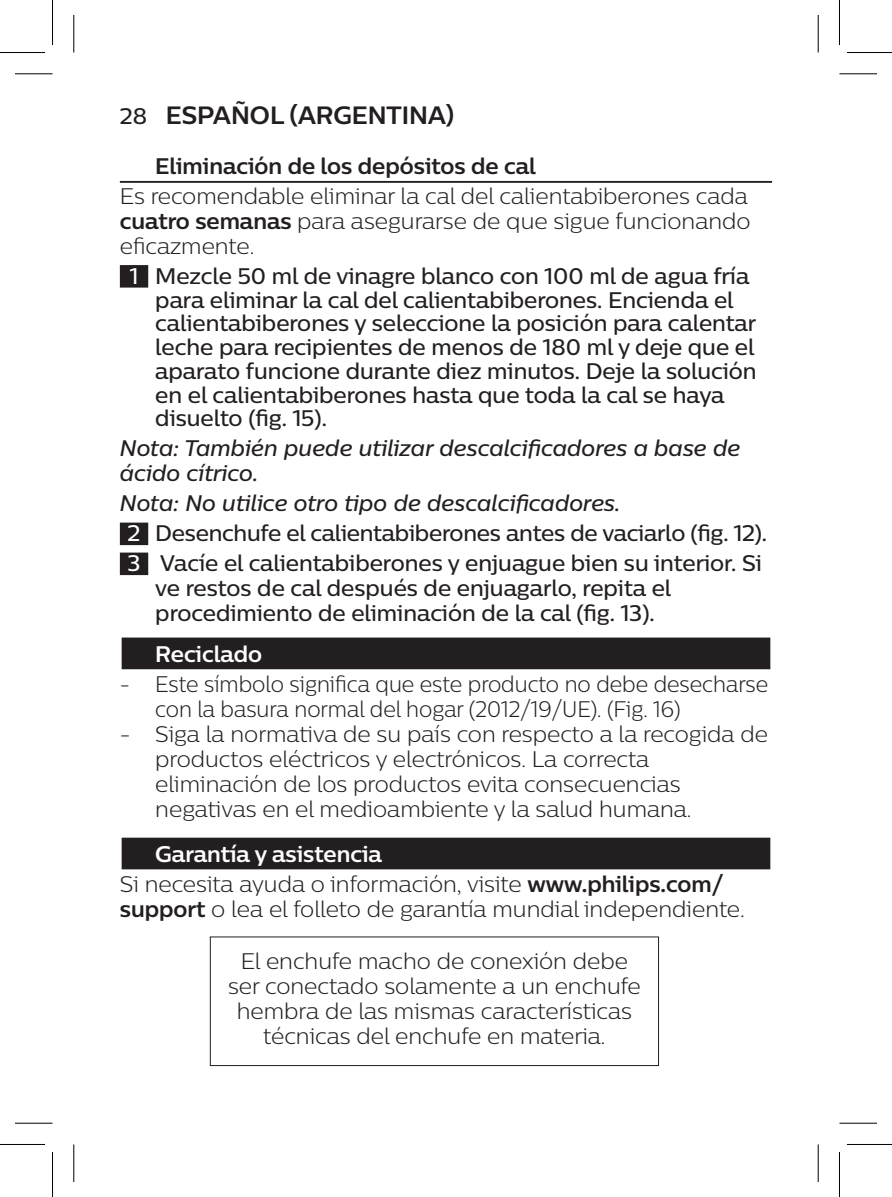
<style>
.page{position:relative;width:892px;height:1197px;background:#fff}
.page>*{position:absolute;margin:0;border:0;box-sizing:border-box;transform-origin:0 0}
.org_Titleleft{font:700 25px "Centrale Sans";color:#231f20}
.actionlist-item-para{font:500 22.5px/23.8px "Centrale Sans";color:#231f20}
.chapter-paragraph{font:300 22.5px/25px "Centrale Sans";color:#231f20}
.heading-paragraph{font:300 22.5px/25px "Centrale Sans";color:#231f20}
.actionlist-item-note{font:italic 500 22.5px/25px "Centrale Sans";color:#231f20}
.chapter-paragraph-2{font:300 22.5px/25px "Centrale Sans";color:#231f20;scale:.94 1}
.heading-title-paragr{font:700 22.5px "Centrale Sans";color:#231f20}
.chapter-title-paragr{font:700 22.5px "Centrale Sans";color:#fff}
.s1{font-weight:700}
.s2{color:#fff}
</style>
<div class="page">
<hr style="left:120px;top:181px;width:652px;height:2px;background:#231f20">
<div style="left:120px;top:265px;width:28px;height:22px;background:#231f20"></div>
<div style="left:120px;top:522px;width:28px;height:23px;background:#231f20"></div>
<div style="left:120px;top:552px;width:28px;height:23px;background:#231f20"></div>
<svg style="left:121px;top:637px;width:650px;height:33px"></svg>
<div style="left:122px;top:637px;width:648px;height:32px;background:#231f20"></div>
<div style="left:120px;top:836px;width:652px;height:35px;background:#acaaab"></div>
<div style="left:122px;top:837px;width:648px;height:32px;background:#231f20"></div>
<hr style="left:15px;top:73px;width:37px;height:1px;background:#000">
<hr style="left:839px;top:73px;width:38px;height:1px;background:#000">
<hr style="left:15px;top:1122px;width:37px;height:1px;background:#000">
<hr style="left:839px;top:1122px;width:38px;height:1px;background:#000">
<hr style="left:73px;top:15px;width:1px;height:37px;background:#000">
<hr style="left:73px;top:1144px;width:1px;height:37px;background:#000">
<hr style="left:817px;top:15px;width:1px;height:37px;background:#000">
<hr style="left:817px;top:1144px;width:1px;height:37px;background:#000">
<hr style="left:0;top:52px;width:45px;height:1px;background:#000">
<hr style="left:847px;top:52px;width:45px;height:1px;background:#000">
<hr style="left:0;top:1143px;width:45px;height:1px;background:#000">
<hr style="left:847px;top:1143px;width:45px;height:1px;background:#000">
<hr style="left:52px;top:0;width:1px;height:45px;background:#000">
<hr style="left:52px;top:1151px;width:1px;height:45px;background:#000">
<hr style="left:839px;top:0;width:1px;height:45px;background:#000">
<hr style="left:839px;top:1151px;width:1px;height:45px;background:#000">
<p class="actionlist-item-para" style="left:120px;top:104px;width:29px">28</p>
<p class="org_Titleleft" style="left:166px;top:99px;width:290px">ESPAÑOL (ARGENTINA)</p>
<p class="heading-title-paragr" style="left:155px;top:151px;width:382px">Eliminación de los depósitos de cal</p>
<p class="heading-paragraph" style="left:120px;top:183px;width:632px">Es recomendable eliminar la cal del calientabiberones cada <span class="s1">cuatro semanas</span> para asegurarse de que sigue funcionando eficazmente.</p>
<p class="actionlist-item-para" style="left:155px;top:263px;width:603px;text-indent:-26px"><span class="s2">1</span> Mezcle 50 ml de vinagre blanco con 100 ml de agua fría para eliminar la cal del calientabiberones. Encienda el calientabiberones y seleccione la posición para calentar leche para recipientes de menos de 180 ml y deje que el aparato funcione durante diez minutos. Deje la solución en el calientabiberones hasta que toda la cal se haya disuelto (fig. 15).</p>
<p class="actionlist-item-note" style="left:120px;top:435px;width:622px">Nota: También puede utilizar descalcificadores a base de ácido cítrico.</p>
<p class="actionlist-item-note" style="left:120px;top:490px;width:502px">Nota: No utilice otro tipo de descalcificadores.</p>
<p class="actionlist-item-para" style="left:128px;top:521px;width:641px"><span class="s2">2</span> Desenchufe el calientabiberones antes de vaciarlo (fig. 12).</p>
<p class="actionlist-item-para" style="left:155px;top:550px;width:608px;line-height:25px;text-indent:-28px"><span class="s2">3</span> Vacíe el calientabiberones y enjuague bien su interior. Si ve restos de cal después de enjuagarlo, repita el procedimiento de eliminación de la cal (fig. 13).</p>
<p class="chapter-title-paragr" style="left:155px;top:639px;width:108px">Reciclado</p>
<p class="chapter-paragraph-2" style="left:155px;top:670px;width:653px;text-indent:-35px">- Este símbolo significa que este producto no debe desecharse con la basura normal del hogar (2012/19/UE). (Fig. 16)</p>
<p class="chapter-paragraph" style="left:155px;top:720px;width:614px;text-indent:-35px">- Siga la normativa de su país con respecto a la recogida de productos eléctricos y electrónicos. La correcta eliminación de los productos evita consecuencias negativas en el medioambiente y la salud humana.</p>
<p class="chapter-title-paragr" style="left:155px;top:839px;width:228px">Garantía y asistencia</p>
<p class="chapter-paragraph" style="left:120px;top:870px;width:626px">Si necesita ayuda o información, visite <span class="s1">www.philips.com/ support</span> o lea el folleto de garantía mundial independiente.</p>
<p class="chapter-paragraph" style="left:228px;top:947px;width:414px;text-align:center">El enchufe macho de conexión debe ser conectado solamente a un enchufe hembra de las mismas características técnicas del enchufe en materia.</p>
</div>
